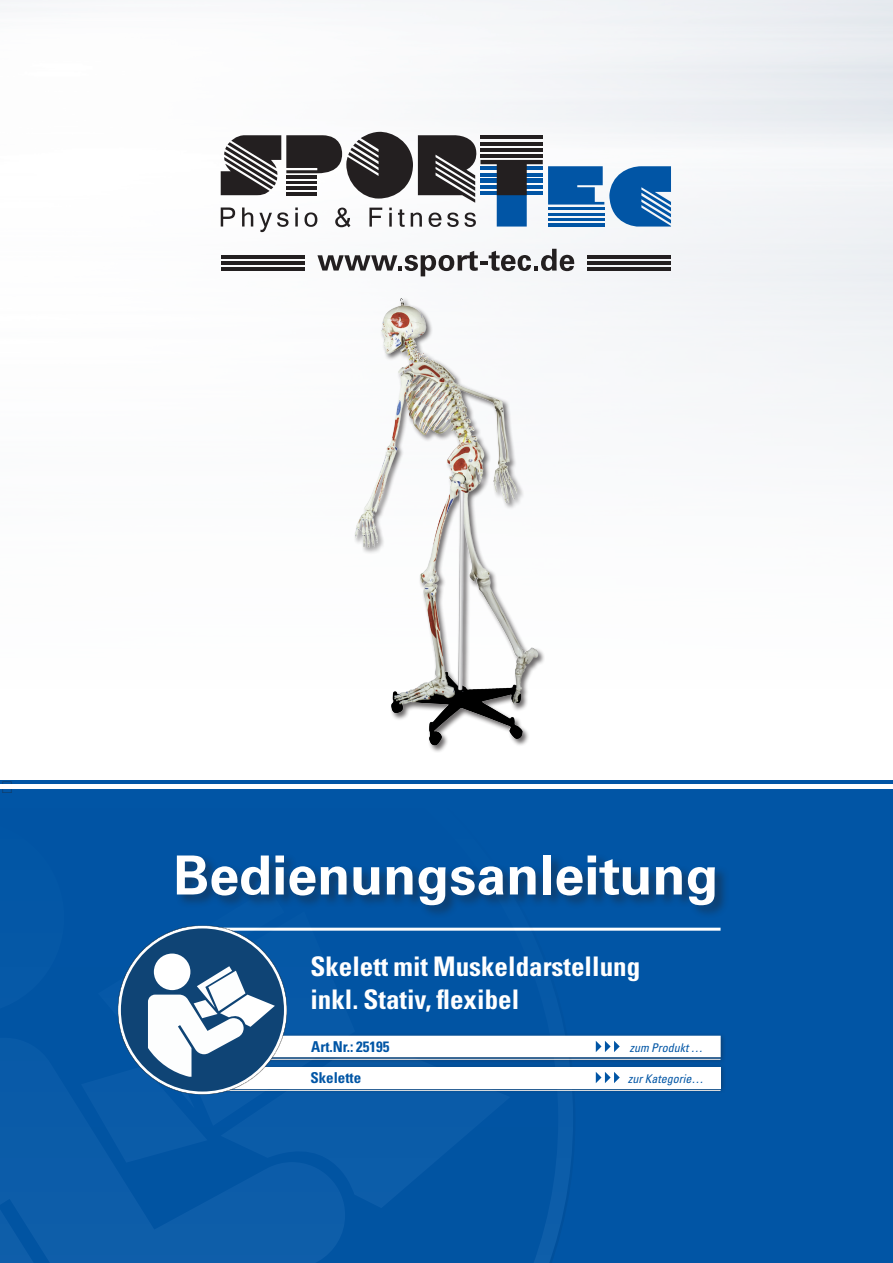
<style>
.page{position:relative;width:893px;height:1263px;background:#fff}
.page>*{position:absolute;margin:0;border:0;box-sizing:border-box;transform-origin:0 0}
.Headline{font:700 54px "Univers LT Std";color:#fff}
.t1{font:700 condensed 27px "Univers LT Std";color:#fff}
.t2{font:18px "Times New Roman";color:#231f20}
.t3{font:700 condensed 15px "Univers LT Std";color:#0155a5}
.t4{font:italic condensed 12px "Univers LT Std";color:#0155a5}
</style>
<div class="page">
<img style="left:0;top:0;width:892px;height:781px">
<svg style="left:221px;top:132px;width:450px;height:100px"></svg>
<svg style="left:317px;top:249px;width:257px;height:27px"></svg>
<hr style="left:587px;top:255px;width:84px;height:4px;background:#231f20">
<hr style="left:587px;top:261px;width:84px;height:4px;background:#231f20">
<hr style="left:587px;top:267px;width:84px;height:3px;background:#231f20">
<hr style="left:221px;top:255px;width:83px;height:4px;background:#231f20">
<hr style="left:221px;top:261px;width:83px;height:4px;background:#231f20">
<hr style="left:221px;top:267px;width:83px;height:3px;background:#231f20">
<div style="left:0;top:781px;width:893px;height:482px;background:#0155a5"></div>
<hr style="left:0;top:785px;width:893px;height:4px;background:#fff">
<hr style="left:195px;top:928px;width:525px;height:3px;background:#fff">
<div style="left:257px;top:1055px;width:469px;height:11px;background:#02529f"></div>
<svg style="left:558px;top:724px;width:17px;height:507px"></svg>
<svg style="left:0;top:724px;width:558px;height:539px"></svg>
<svg style="left:0;top:821px;width:64px;height:193px"></svg>
<svg style="left:0;top:1038px;width:345px;height:225px;fill:#0c5ca9"></svg>
<svg style="left:221px;top:1063px;width:289px;height:145px;fill:#0a5ba8"></svg>
<div style="left:222px;top:1033px;width:505px;height:30px;background:#231f20;opacity:.4"></div>
<div style="left:226px;top:1036px;width:494px;height:21px;background:#fff"></div>
<svg style="left:596px;top:1041px;width:24px;height:11px"></svg>
<div style="left:222px;top:1064px;width:505px;height:30px;background:#231f20;opacity:.4"></div>
<div style="left:225px;top:1067px;width:495px;height:21px;background:#fff"></div>
<div style="left:175px;top:853px;width:554px;height:66px;background:#231f20;opacity:.46"></div>
<svg style="left:596px;top:1072px;width:24px;height:11px"></svg>
<svg style="left:81px;top:888px;width:274px;height:274px"></svg>
<div style="left:353px;top:296px;width:192px;height:456px;background:#231f20;opacity:.66"></div>
<img style="left:355px;top:301px;width:55px;height:246px">
<p class="t2" style="left:0;top:775px;width:16px">▶</p>
<p class="Headline" style="left:173px;top:844px;width:547px">Bedienungsanleitung</p>
<p class="t1" style="left:310px;top:950px;width:331px">Skelett mit Muskeldarstellung</p>
<p class="t1" style="left:310px;top:983px;width:210px">inkl. Stativ, flexibel</p>
<p class="t3" style="left:311px;top:1037px;width:80px">Art.Nr.: 25195</p>
<p class="t4" style="left:630px;top:1040px;width:75px">zum Produkt …</p>
<p class="t3" style="left:310px;top:1068px;width:52px">Skelette</p>
<p class="t4" style="left:628px;top:1071px;width:77px">zur Kategorie…</p>
</div>
